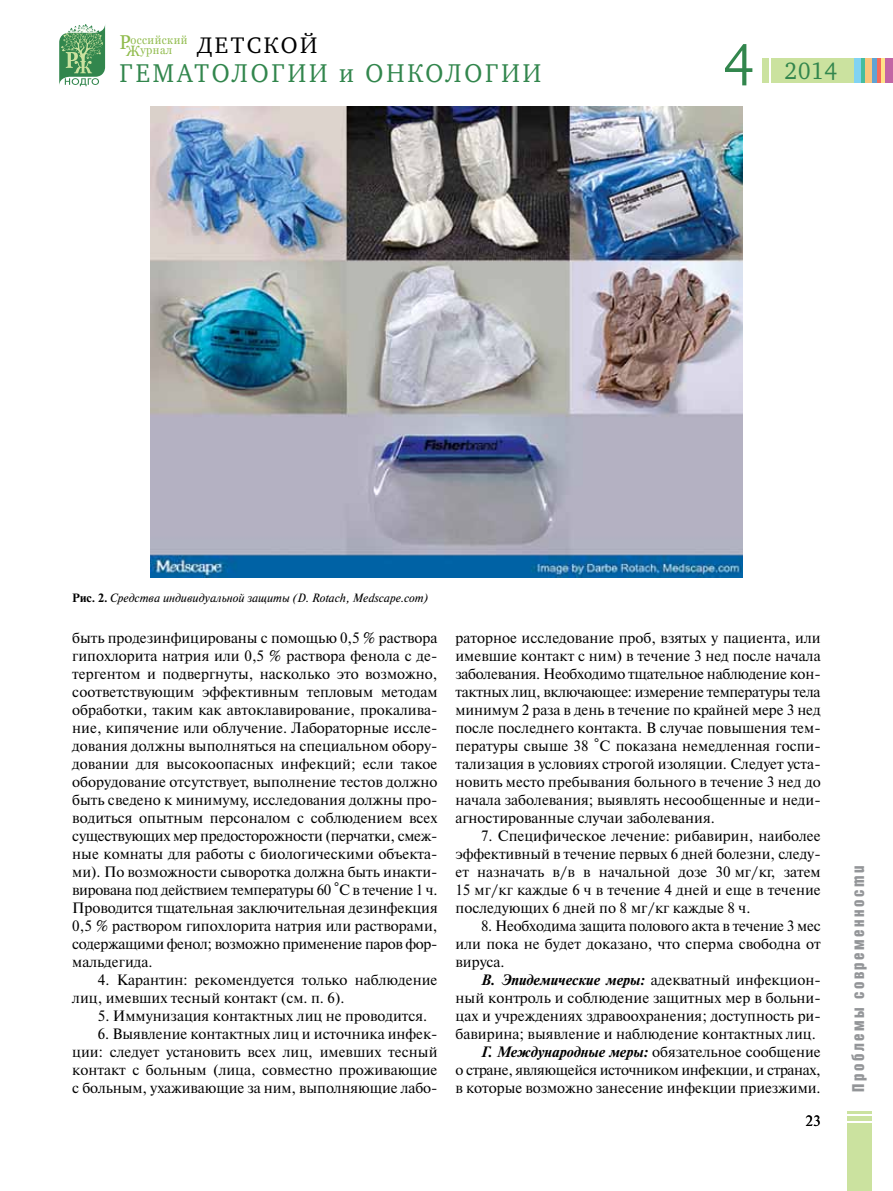
<style>
.page{position:relative;width:893px;height:1191px;background:#fff}
.page>*{position:absolute;margin:0;border:0;box-sizing:border-box;transform-origin:0 0}
.t1{font:57.75px "Charter ITC";color:#32864d;scale:.93 1}
.t2{font:26.4px "Charter ITC";letter-spacing:.12em;color:#32864d;scale:.93 1}
.t3{font:24.3px "Charter ITC";color:#32864d;scale:.93 1}
.t4{font:23.1px "Charter ITC";letter-spacing:.11em;color:#000}
.t5{font:16.5px "Bastion Kontrast Alt C";letter-spacing:.15em;color:#939598}
.t6{font:15px/18px "Newton C";color:#000;text-align:justify}
.t7{font:15px "Newton C";letter-spacing:-.025em;color:#000}
.t8{font:italic 700 15px "Newton C";color:#000}
.t9{font:italic 12px "Newton C";color:#000}
.t10{font:11.7px/9.3px "Georgia";letter-spacing:.04em;color:#90bb4c;scale:.94 1}
.s1{font-size:19.95px}
.s2{font-size:15px}
.s3{font-weight:700;font-style:normal}
.s4{font-size:18px}
.s5{font-weight:400;font-style:normal}
.s6{font-weight:700;font-style:italic}
</style>
<div class="page">
<div style="left:771px;top:58px;width:95px;height:25px;background:#cbe29f"></div>
<hr style="left:765px;top:58px;width:4px;height:25px;background:#cbe29f">
<hr style="left:762px;top:58px;width:2px;height:25px;background:#cbe29f">
<div style="left:884px;top:58px;width:9px;height:25px;background:#c266a5"></div>
<svg style="left:880px;top:58px;width:4px;height:25px"></svg>
<hr style="left:877px;top:58px;width:3px;height:25px;background:#f26b5c">
<div style="left:872px;top:58px;width:5px;height:25px;background:#5fa3d3"></div>
<div style="left:865px;top:58px;width:7px;height:25px;background:#f9c57d"></div>
<div style="left:860px;top:58px;width:5px;height:25px;background:#46bd9e"></div>
<div style="left:854px;top:58px;width:6px;height:25px;background:#81d3f3"></div>
<svg style="left:59px;top:24px;width:46px;height:62px"></svg>
<div style="left:847px;top:1123px;width:25px;height:68px;background:#cbe29f"></div>
<hr style="left:847px;top:1116px;width:25px;height:4px;background:#cbe29f">
<hr style="left:847px;top:1111px;width:25px;height:3px;background:#cbe29f">
<img style="left:151px;top:106px;width:592px;height:471px">
<p class="t10" style="left:126px;top:36px;width:67px;text-indent:-6px"><span class="s1">Р</span>оссийский<br><span class="s2">Ж</span>урнал</p>
<h3 class="t4" style="left:197px;top:31px;width:121px">ДЕТСКОЙ</h3>
<h2 class="t2" style="left:120px;top:57px;width:455px">ГЕМАТОЛОГИИ и ОНКОЛОГИИ</h2>
<h1 class="t1" style="left:723px;top:27px;width:34px">4</h1>
<h3 class="t3" style="left:784px;top:55px;width:58px">2014</h3>
<p class="t9" style="left:72px;top:591px;width:357px"><span class="s3">Рис. 2.</span> Средства индивидуальной защиты (D. Rotach, Medscape.com)</p>
<p class="t6" style="left:72px;top:628px;width:367px">быть продезинфицированы с помощью 0,5 % раствора гипохлорита натрия или 0,5 % раствора фенола с де&shy;тергентом и подвергнуты, насколько это возможно, соответствующим эффективным тепловым методам обработки, таким как автоклавирование, прокалива&shy;ние, кипячение или облучение. Лабораторные иссле&shy;дования должны выполняться на специальном обору&shy;довании для высокоопасных инфекций; если такое оборудование отсутствует, выполнение тестов должно быть сведено к минимуму, исследования должны про&shy;водиться опытным персоналом с соблюдением всех существующих мер предосторожности (перчатки, смеж&shy;ные комнаты для работы с биологическими объекта&shy;ми). По возможности сыворотка должна быть инакти&shy;вирована под действием температуры 60 <span class="s4">°</span>С в течение 1 ч.<br>Проводится тщательная заключительная дезинфекция 0,5 % раствором гипохлорита натрия или растворами, содержащими фенол; возможно применение паров фор&shy;мальдегида.</p>
<p class="t6" style="left:72px;top:970px;width:367px;text-indent:26px">4. Карантин: рекомендуется только наблюдение лиц, имевших тесный контакт (см. п. 6).</p>
<p class="t6" style="left:98px;top:1006px;width:331px">5. Иммунизация контактных лиц не проводится.</p>
<p class="t6" style="left:72px;top:1024px;width:367px;text-indent:26px">6. Выявление контактных лиц и источника инфек&shy;ции: следует установить всех лиц, имевших тесный контакт с больным (лица, совместно проживающие с больным, ухаживающие за ним, выполняющие лабо-</p>
<p class="t6" style="left:455px;top:628px;width:367px;text-align:left">раторное исследование проб, взятых у пациента, или имевшие контакт с ним) в течение 3 нед после начала заболевания. Необходимо тщательное наблюдение кон&shy;тактных лиц, включающее: измерение температуры тела минимум 2 раза в день в течение по крайней мере 3 нед после последнего контакта. В случае повышения тем&shy;пературы свыше 38 <span class="s4">°</span>С показана немедленная госпи&shy;тализация в условиях строгой изоляции. Следует уста&shy;новить место пребывания больного в течение 3 нед до начала заболевания; выявлять несообщенные и неди&shy;агностированные случаи заболевания.</p>
<p class="t6" style="left:455px;top:826px;width:367px;text-indent:26px">7. Специфическое лечение: рибавирин, наиболее эффективный в течение первых 6 дней болезни, следу&shy;ет назначать в/в в начальной дозе 30 мг/кг, затем 15 мг/кг каждые 6 ч в течение 4 дней и еще в течение последующих 6 дней по 8 мг/кг каждые 8 ч.</p>
<p class="t6" style="left:456px;top:916px;width:367px;text-indent:26px">8. Необходима защита полового акта в течение 3 мес или пока не будет доказано, что сперма свободна от вируса.</p>
<p class="t8" style="left:481px;top:971px;width:341px">В. Эпидемические меры: <span class="s5">адекватный инфекцион-</span></p>
<p class="t6" style="left:456px;top:988px;width:367px">ный контроль и соблюдение защитных мер в больни-</p>
<p class="t6" style="left:456px;top:1006px;width:367px">цах и учреждениях здравоохранения; доступность ри-</p>
<p class="t6" style="left:456px;top:1024px;width:362px">бавирина; выявление и наблюдение контактных лиц.</p>
<p class="t6" style="left:481px;top:1042px;width:341px"><span class="s6">Г. Международные меры:</span> обязательное сообщение</p>
<p class="t7" style="left:456px;top:1061px;width:367px">о стране, являющейся источником инфекции, и странах,</p>
<p class="t6" style="left:456px;top:1078px;width:367px">в которые возможно занесение инфекции приезжими.</p>
<p class="t6" style="left:806px;top:1112px;width:17px">23</p>
<p class="t5" style="left:850px;top:1091px;width:227px;rotate:-90deg">Проблемы современности</p>
</div>
